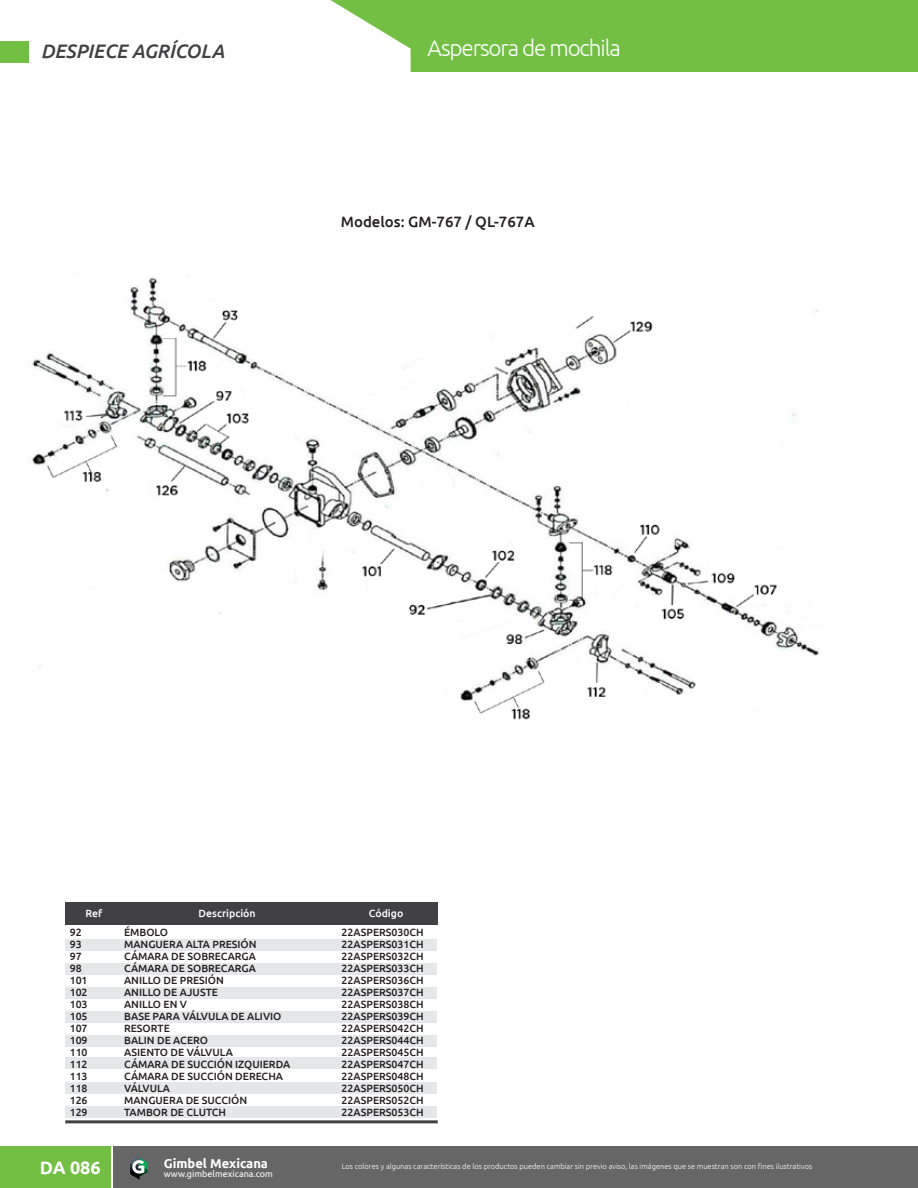
<style>
.page{position:relative;width:918px;height:1188px;background:#fff}
.page>*{position:absolute;margin:0;border:0;box-sizing:border-box;transform-origin:0 0}
.t1{font:300 22.5px "Ubuntu";letter-spacing:-.05em;color:#fff}
.t2{font:italic 500 19.5px "Ubuntu";color:#414042}
.t3{font:700 18px "Ubuntu";color:#fff}
.t4{font:500 15px "Ubuntu";color:#231f20}
.t5{font:700 12.9px "Ubuntu";color:#fff}
.t6{font:500 10.5px/12px "Ubuntu";color:#231f20}
.t7{font:500 10.5px "Ubuntu";color:#fff}
.t8{font:9px "Ubuntu";color:#fff}
.t9{font:300 7.5px "Ubuntu";color:#fff}
</style>
<div class="page">
<div style="left:0;top:1146px;width:111px;height:42px;background:#72bf44"></div>
<div style="left:113px;top:1146px;width:804px;height:42px;background:#676667"></div>
<svg style="left:130px;top:1156px;width:18px;height:24px"></svg>
<div style="left:0;top:0;width:917px;height:72px;background:#72bf44"></div>
<svg style="left:0;top:0;width:411px;height:72px;background:#f5faf1"></svg>
<div style="left:0;top:41px;width:28px;height:21px;background:#72bf44"></div>
<img style="left:32px;top:277px;width:788px;height:443px">
<div style="left:65px;top:902px;width:373px;height:22px;background:#414042"></div>
<div style="left:65px;top:939px;width:372px;height:12px;background:#e6e7e8"></div>
<div style="left:65px;top:963px;width:372px;height:12px;background:#e6e7e8"></div>
<div style="left:65px;top:987px;width:372px;height:12px;background:#e6e7e8"></div>
<div style="left:65px;top:1011px;width:372px;height:12px;background:#e6e7e8"></div>
<div style="left:65px;top:1035px;width:372px;height:12px;background:#e6e7e8"></div>
<div style="left:65px;top:1057px;width:372px;height:12px;background:#e6e7e8"></div>
<div style="left:65px;top:1082px;width:372px;height:11px;background:#e6e7e8"></div>
<div style="left:65px;top:1106px;width:372px;height:12px;background:#e6e7e8"></div>
<hr style="left:65px;top:1120px;width:373px;height:3px;background:#414042">
<h2 class="t2" style="left:41px;top:39px;width:185px">DESPIECE AGRÍCOLA</h2>
<h1 class="t1" style="left:428px;top:35px;width:195px">Aspersora de mochila</h1>
<h3 class="t4" style="left:341px;top:212px;width:195px">Modelos: GM-767 / QL-767A</h3>
<p class="t7" style="left:86px;top:907px;width:18px">Ref</p>
<p class="t7" style="left:199px;top:907px;width:59px">Descripción</p>
<p class="t7" style="left:369px;top:907px;width:36px">Código</p>
<p class="t6" style="left:70px;top:926px;width:19px">92<br>93<br>97<br>98<br>101<br>102<br>103<br>105<br>107<br>109<br>110<br>112<br>113<br>118<br>126<br>129</p>
<p class="t6" style="left:124px;top:926px;width:168px">ÉMBOLO<br>MANGUERA ALTA PRESIÓN<br>CÁMARA DE SOBRECARGA<br>CÁMARA DE SOBRECARGA<br>ANILLO DE PRESIÓN<br>ANILLO DE AJUSTE<br>ANILLO EN V<br>BASE PARA VÁLVULA DE ALIVIO<br>RESORTE<br>BALIN DE ACERO<br>ASIENTO DE VÁLVULA<br>CÁMARA DE SUCCIÓN IZQUIERDA<br>CÁMARA DE SUCCIÓN DERECHA<br>VÁLVULA<br>MANGUERA DE SUCCIÓN<br>TAMBOR DE CLUTCH</p>
<p class="t6" style="left:342px;top:926px;width:84px;text-align:justify">22ASPERS030CH 22ASPERS031CH 22ASPERS032CH 22ASPERS033CH 22ASPERS036CH 22ASPERS037CH 22ASPERS038CH 22ASPERS039CH 22ASPERS042CH 22ASPERS044CH 22ASPERS045CH 22ASPERS047CH 22ASPERS048CH 22ASPERS050CH 22ASPERS052CH 22ASPERS053CH</p>
<h3 class="t3" style="left:40px;top:1157px;width:62px">DA 086</h3>
<p class="t5" style="left:164px;top:1155px;width:106px">Gimbel Mexicana</p>
<p class="t8" style="left:164px;top:1169px;width:111px">www.gimbelmexicana.com</p>
<p class="t9" style="left:342px;top:1162px;width:472px">Los colores y algunas características de los productos pueden cambiar sin previo aviso, las imágenes que se muestran son con fines ilustrativos</p>
</div>
